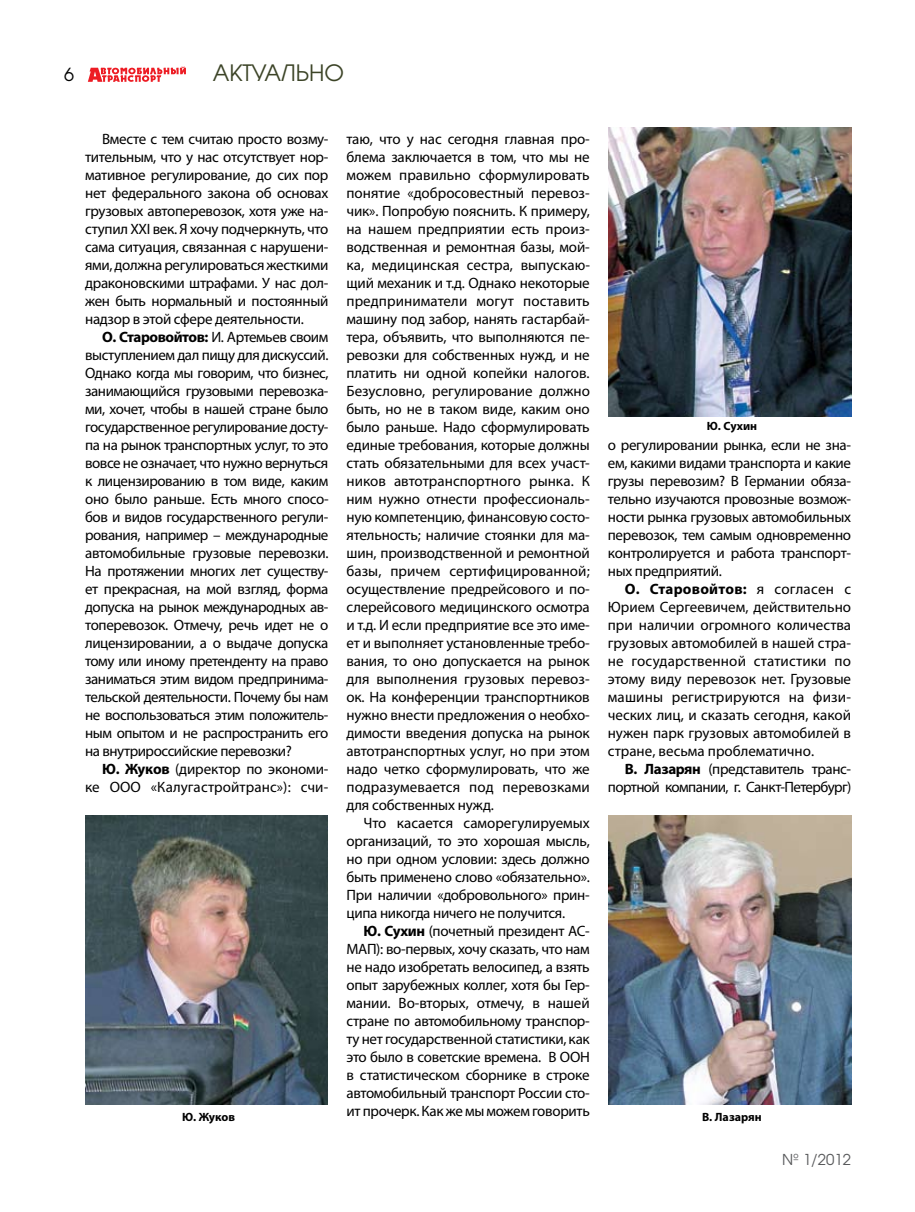
<style>
.page{position:relative;width:915px;height:1212px;background:#fff}
.page>*{position:absolute;margin:0;border:0;box-sizing:border-box;transform-origin:0 0}
.t1{font:22.5px "AG Avalanche C";color:#3c4427}
.t2{font:18px "AG Avalanche C";color:#000}
.t3{font:15px/18px "Myriad Pro";letter-spacing:-.02em;color:#000;text-align:justify}
.t4{font:15px/18px "Myriad Pro";letter-spacing:-.04em;color:#000;text-align:right}
.t5{font:15px/18px "Myriad Pro";color:#000;text-align:right}
.t6{font:15px "AG Avalanche C";color:#58595b}
.t7{font:700 12px "Myriad Pro";color:#000}
.s1{font-weight:700}
</style>
<div class="page">
<svg style="left:88px;top:66px;width:98px;height:16px"></svg>
<img style="left:85px;top:815px;width:242px;height:289px">
<img style="left:608px;top:128px;width:242px;height:289px">
<img style="left:608px;top:815px;width:242px;height:289px">
<p class="t2" style="left:64px;top:63px;width:11px">6</p>
<h1 class="t1" style="left:213px;top:59px;width:133px">АКТУАЛЬНО</h1>
<p class="t3" style="left:85px;top:130px;width:245px;text-indent:17px">Вместе с тем считаю просто возму&shy;тительным, что у нас отсутствует нор&shy;мативное регулирование, до сих пор нет федерального закона об основах грузовых автоперевозок, хотя уже на&shy;ступил XXI век. Я хочу подчеркнуть, что сама ситуация, связанная с нарушени&shy;ями, должна регулироваться жесткими драконовскими штрафами. У нас дол&shy;жен быть нормальный и постоянный надзор в этой сфере деятельности.</p>
<p class="t3" style="left:85px;top:328px;width:245px;text-indent:17px"><span class="s1">О. Старовойтов:</span> И. Артемьев своим выступлением дал пищу для дискуссий.<br>Однако когда мы говорим, что бизнес, занимающийся грузовыми перевозка&shy;ми, хочет, чтобы в нашей стране было государственное регулирование досту&shy;па на рынок транспортных услуг, то это вовсе не означает, что нужно вернуться к лицензированию в том виде, каким оно было раньше. Есть много спосо&shy;бов и видов государственного регули&shy;рования, например – международные автомобильные грузовые перевозки.<br>На протяжении многих лет существу&shy;ет прекрасная, на мой взгляд, форма допуска на рынок международных ав&shy;топеревозок. Отмечу, речь идет не о лицензировании, а о выдаче допуска тому или иному претенденту на право заниматься этим видом предпринима&shy;тельской деятельности. Почему бы нам не воспользоваться этим положитель&shy;ным опытом и не распространить его на внутрироссийские перевозки?</p>
<p class="t5" style="left:85px;top:760px;width:245px"><span class="s1">Ю. Жуков</span> (директор по экономи&shy;ке ООО «Калугастройтранс»): счи-</p>
<p class="t7" style="left:182px;top:1109px;width:54px">Ю. Жуков</p>
<p class="t3" style="left:346px;top:130px;width:245px">таю, что у нас сегодня главная про&shy;блема заключается в том, что мы не можем правильно сформулировать понятие «добросовестный перевоз&shy;чик». Попробую пояснить. К примеру, на нашем предприятии есть произ&shy;водственная и ремонтная базы, мой&shy;ка, медицинская сестра, выпускаю&shy;щий механик и т.д. Однако некоторые предприниматели могут поставить машину под забор, нанять гастарбай&shy;тера, объявить, что выполняются пе&shy;ревозки для собственных нужд, и не платить ни одной копейки налогов.<br>Безусловно, регулирование должно быть, но не в таком виде, каким оно было раньше. Надо сформулировать единые требования, которые должны стать обязательными для всех участ&shy;ников автотранспортного рынка. К ним нужно отнести профессиональ&shy;ную компетенцию, финансовую состо&shy;ятельность; наличие стоянки для ма&shy;шин, производственной и ремонтной базы, причем сертифицированной; осуществление предрейсового и по&shy;слерейсового медицинского осмотра и т.д. И если предприятие все это име&shy;ет и выполняет установленные требо&shy;вания, то оно допускается на рынок для выполнения грузовых перевоз&shy;ок. На конференции транспортников нужно внести предложения о необхо&shy;димости введения допуска на рынок автотранспортных услуг, но при этом надо четко сформулировать, что же подразумевается под перевозками для собственных нужд.</p>
<p class="t3" style="left:346px;top:814px;width:245px;text-indent:17px">Что касается саморегулируемых организаций, то это хорошая мысль, но при одном условии: здесь должно быть применено слово «обязательно».<br>При наличии «добровольного» прин&shy;ципа никогда ничего не получится.</p>
<p class="t3" style="left:346px;top:922px;width:245px;text-indent:17px"><span class="s1">Ю. Сухин</span> (почетный президент АС-МАП): во-первых, хочу сказать, что нам не надо изобретать велосипед, а взять опыт зарубежных коллег, хотя бы Гер&shy;мании. Во-вторых, отмечу, в нашей стране по автомобильному транспор&shy;ту нет государственной статистики, как это было в советские времена. В ООН в статистическом сборнике в строке автомобильный транспорт России сто&shy;ит прочерк. Как же мы можем говорить</p>
<p class="t7" style="left:706px;top:418px;width:52px">Ю. Сухин</p>
<p class="t3" style="left:607px;top:436px;width:245px">о регулировании рынка, если не зна&shy;ем, какими видами транспорта и какие грузы перевозим? В Германии обяза&shy;тельно изучаются провозные возмож&shy;ности рынка грузовых автомобильных перевозок, тем самым одновременно контролируется и работа транспорт&shy;ных предприятий.</p>
<p class="t3" style="left:607px;top:580px;width:245px;text-indent:17px"><span class="s1">О. Старовойтов:</span> я согласен с Юрием Сергеевичем, действительно при наличии огромного количества грузовых автомобилей в нашей стра&shy;не государственной статистики по этому виду перевозок нет. Грузовые машины регистрируются на физи&shy;ческих лиц, и сказать сегодня, какой нужен парк грузовых автомобилей в стране, весьма проблематично.</p>
<p class="t4" style="left:607px;top:760px;width:245px"><span class="s1">В. Лазарян</span> (представитель транс&shy;портной компании, г. Санкт-Петербург)</p>
<p class="t7" style="left:701px;top:1109px;width:61px">В. Лазарян</p>
<p class="t6" style="left:781px;top:1150px;width:70px">№ 1/2012</p>
</div>
